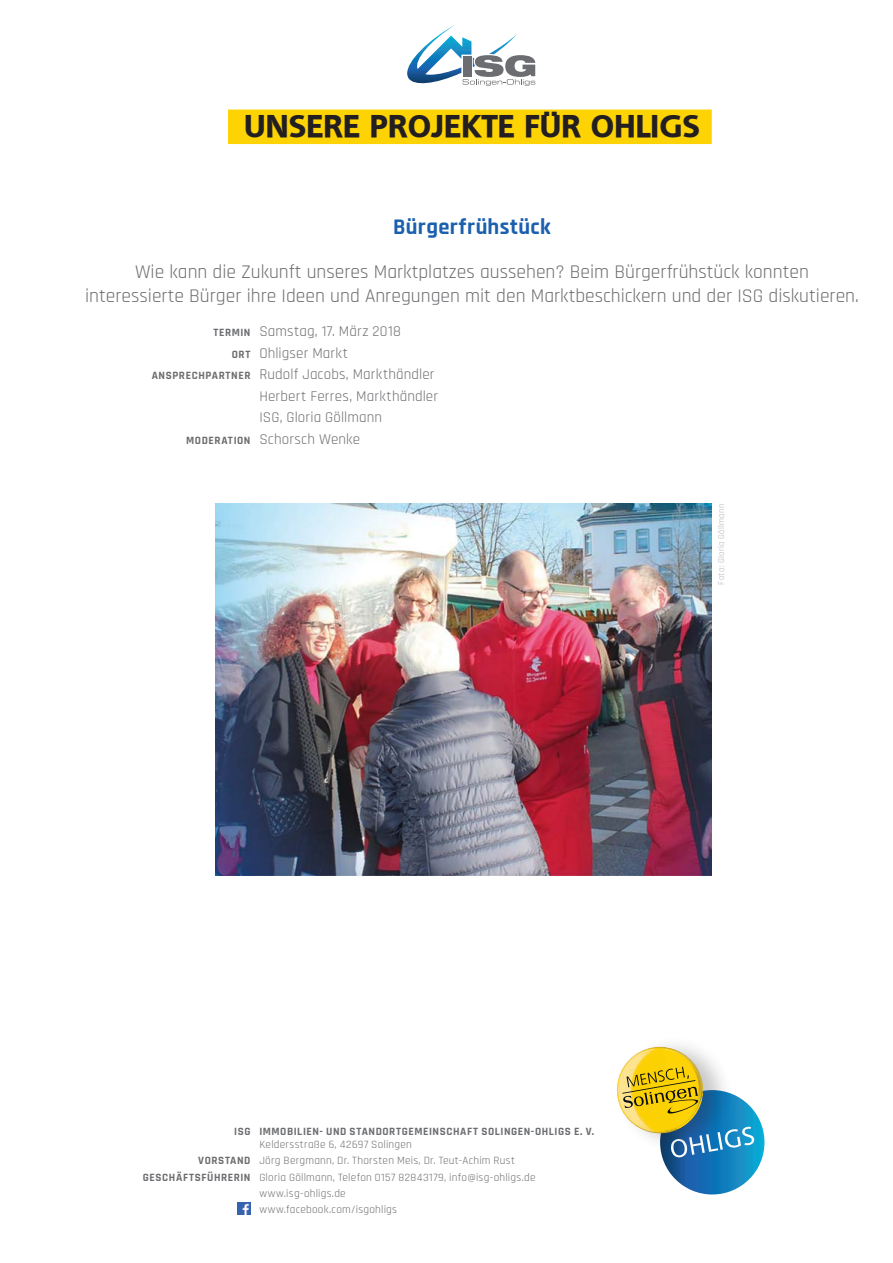
<style>
.page{position:relative;width:893px;height:1263px;background:#fff}
.page>*{position:absolute;margin:0;border:0;box-sizing:border-box;transform-origin:0 0}
.Heads{font:700 30px "Quebec E Extra";letter-spacing:.03em;color:#231f20}
.Subhead{font:700 22.5px "Rajdhani";letter-spacing:.015em;color:#1b60ae}
.Intro{font:19.5px/23.4px "Rajdhani";color:#6c6d70;text-align:center}
.Liste{font:15px "Rajdhani";letter-spacing:.01em;color:#6c6d70}
.klien{font:11.25px "Rajdhani";letter-spacing:.02em;color:#6c6d70}
.klien-2{font:700 11.25px/12.8px "Rajdhani";letter-spacing:.05em;color:#6c6d70}
.t1{font:9px "Rajdhani";letter-spacing:.025em;color:#b2b3b7}
.s1{font-weight:700;font-size:11.25px}
.s2{font-weight:400}
.s3{font-weight:700}
</style>
<div class="page">
<svg style="left:407px;top:25px;width:128px;height:61px"></svg>
<svg style="left:238px;top:1202px;width:13px;height:13px"></svg>
<div style="left:228px;top:110px;width:484px;height:34px;background:#fed304"></div>
<img style="left:215px;top:503px;width:496px;height:373px">
<svg style="left:660px;top:1090px;width:104px;height:104px;background:#1278b7"></svg>
<svg style="left:616px;top:1047px;width:138px;height:110px"></svg>
<p class="Heads" style="left:245px;top:106px;width:456px">UNSERE PROJEKTE FÜR OHLIGS</p>
<p class="Subhead" style="left:393px;top:213px;width:159px">Bürgerfrühstück</p>
<p class="Intro" style="left:85px;top:261px;width:775px">Wie kann die Zukunft unseres Marktplatzes aussehen? Beim Bürgerfrühstück konnten interessierte Bürger ihre Ideen und Anregungen mit den Marktbeschickern und der ISG diskutieren.</p>
<p class="Liste" style="left:213px;top:323px;width:189px"><span class="s1">TERMIN</span> Samstag, 17. März 2018</p>
<p class="Liste" style="left:232px;top:344px;width:118px"><span class="s1">ORT</span> Ohligser Markt</p>
<p class="Liste" style="left:152px;top:366px;width:284px"><span class="s1">ANSPRECHPARTNER</span> Rudolf Jacobs, Markthändler</p>
<p class="Liste" style="left:259px;top:387px;width:180px">Herbert Ferres, Markthändler</p>
<p class="Liste" style="left:259px;top:409px;width:124px">ISG, Gloria Göllmann</p>
<p class="Liste" style="left:186px;top:430px;width:176px"><span class="s1">MODERATION</span> Schorsch Wenke</p>
<p class="t1" style="left:716px;top:585px;width:82px;rotate:-90deg">Foto: Gloria Göllmann</p>
<p class="klien-2" style="left:259px;top:1126px;width:336px;text-indent:-25px">ISG IMMOBILIEN- UND STANDORTGEMEINSCHAFT SOLINGEN-OHLIGS E. V.<br><span class="s2">Keldersstraße 6, 42697 Solingen</span></p>
<p class="klien" style="left:198px;top:1154px;width:318px"><span class="s3">VORSTAND</span> Jörg Bergmann, Dr. Thorsten Meis, Dr. Teut-Achim Rust</p>
<p class="klien" style="left:143px;top:1170px;width:394px"><span class="s3">GESCHÄFTSFÜHRERIN</span> Gloria Göllmann, Telefon 0157 82843179, info@isg-ohligs.de</p>
<p class="klien" style="left:259px;top:1187px;width:88px">www.isg-ohligs.de</p>
<p class="klien" style="left:259px;top:1203px;width:139px">www.facebook.com/isgohligs</p>
</div>
